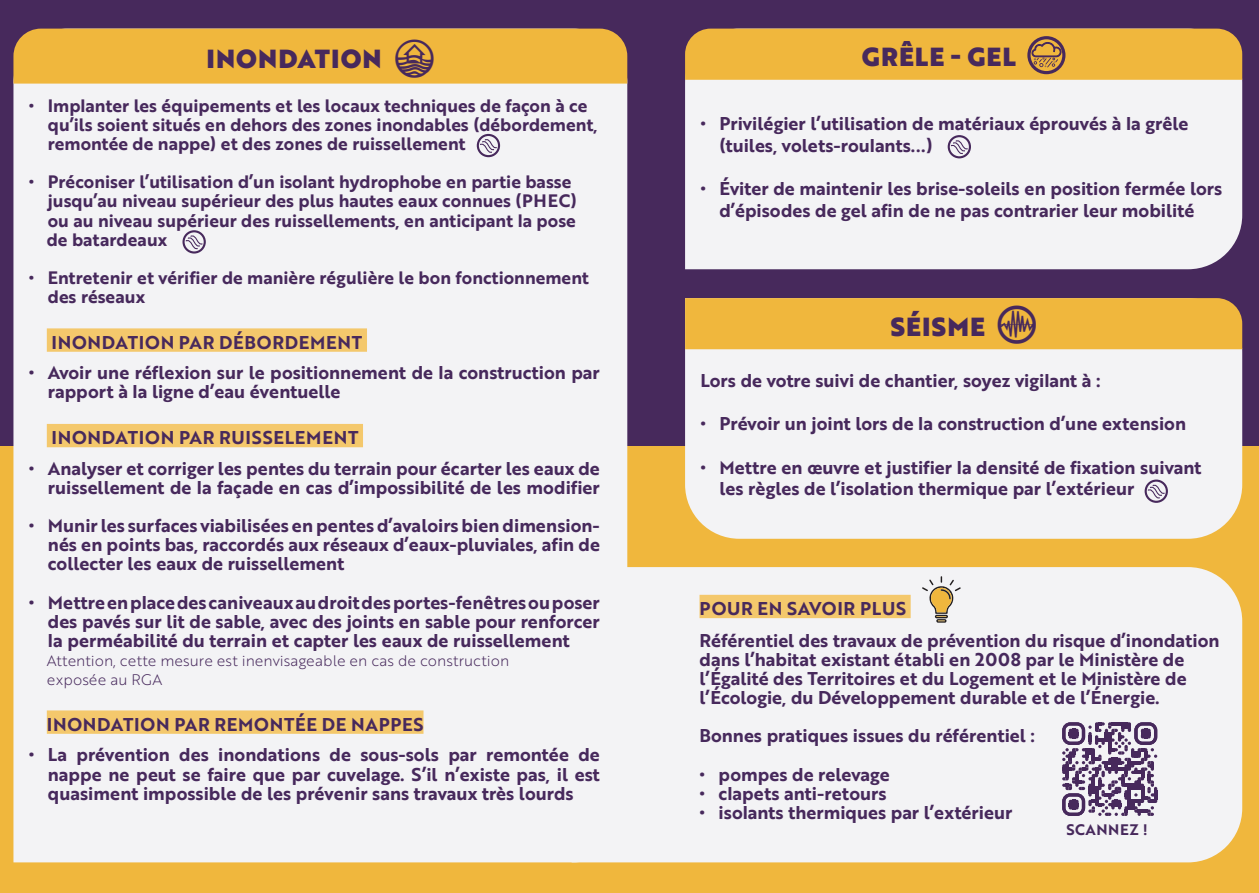
<style>
.page{position:relative;width:1259px;height:893px;background:#47295c}
.page>*{position:absolute;margin:0;border:0;box-sizing:border-box;transform-origin:0 0}
.t1{font:900 25.5px "Brother 1816";letter-spacing:.04em;color:#47295c}
.t2{font:700 18px/19px "Brother 1816";color:#47295c}
.t3{font:700 18px "Brother 1816";letter-spacing:.04em;color:#47295c}
.t4{font:700 17.55px/19px "Brother 1816";color:#47295c}
.t5{font:300 14.85px/19px "Brother 1816";color:#47295c}
.t6{font:700 14.85px "Brother 1816";letter-spacing:.04em;color:#47295c}
.s1{font-family:"Aleagram";font-weight:400;font-size:38.25px}
</style>
<div class="page">
<div style="left:0;top:447px;width:1259px;height:446px;background:#f0b73d"></div>
<div style="left:627px;top:567px;width:615px;height:295px;background:#f3f3f5"></div>
<div style="left:699px;top:595px;width:211px;height:23px;background:#f4c86c"></div>
<div style="left:13px;top:84px;width:614px;height:778px;background:#f3f3f5"></div>
<div style="left:47px;top:328px;width:320px;height:24px;background:#f4c86c"></div>
<div style="left:47px;top:424px;width:316px;height:23px;background:#f4c86c"></div>
<div style="left:47px;top:710px;width:376px;height:24px;background:#f4c86c"></div>
<div style="left:13px;top:29px;width:614px;height:55px;background:#f0b73d"></div>
<div style="left:685px;top:80px;width:557px;height:189px;background:#f3f3f5"></div>
<div style="left:685px;top:349px;width:557px;height:190px;background:#f3f3f5"></div>
<div style="left:685px;top:298px;width:557px;height:51px;background:#f0b73d"></div>
<div style="left:685px;top:29px;width:557px;height:51px;background:#f0b73d"></div>
<div style="left:1027px;top:36px;width:38px;height:38px;border:3px solid #47295c;border-radius:50%"></div>
<svg style="left:1062px;top:722px;width:95px;height:94px;background:#9a8aa6"></svg>
<svg style="left:922px;top:576px;width:38px;height:47px"></svg>
<svg style="left:479px;top:138px;width:18px;height:18px"></svg>
<div style="left:477px;top:134px;width:23px;height:23px;border:2px solid #47295c;border-radius:50%"></div>
<svg style="left:185px;top:234px;width:18px;height:18px"></svg>
<div style="left:182px;top:230px;width:24px;height:24px;border:2px solid #47295c;border-radius:50%"></div>
<svg style="left:950px;top:139px;width:18px;height:18px"></svg>
<div style="left:947px;top:135px;width:24px;height:23px;border:2px solid #47295c;border-radius:50%"></div>
<svg style="left:1147px;top:483px;width:18px;height:18px"></svg>
<div style="left:1144px;top:480px;width:24px;height:23px;border:2px solid #47295c;border-radius:50%"></div>
<p class="t1" style="left:207px;top:39px;width:229px">INONDATION <span class="s1">c</span></p>
<p class="t4" style="left:48px;top:95px;width:551px;text-indent:-19px">• Implanter les équipements et les locaux techniques de façon à ce qu’ils soient situés en dehors des zones inondables (débordement, remontée de nappe) et des zones de ruissellement</p>
<p class="t4" style="left:47px;top:172px;width:531px;text-indent:-18px">• Préconiser l’utilisation d’un isolant hydrophobe en partie basse jusqu’au niveau supérieur des plus hautes eaux connues (PHEC) ou au niveau supérieur des ruissellements, en anticipant la pose de batardeaux</p>
<p class="t4" style="left:48px;top:267px;width:543px;text-indent:-19px">• Entretenir et vérifier de manière régulière le bon fonctionnement des réseaux</p>
<p class="t3" style="left:51px;top:328px;width:312px">INONDATION PAR DÉBORDEMENT</p>
<p class="t2" style="left:48px;top:363px;width:553px;text-indent:-19px">• Avoir une réflexion sur le positionnement de la construction par rapport à la ligne d’eau éventuelle</p>
<p class="t3" style="left:51px;top:424px;width:308px">INONDATION PAR RUISSELEMENT</p>
<p class="t2" style="left:29px;top:458px;width:572px;text-align:right">• Analyser et corriger les pentes du terrain pour écarter les eaux de ruissellement de la façade en cas d’impossibilité de les modifier</p>
<p class="t2" style="left:48px;top:516px;width:553px;text-align:justify;text-indent:-19px">• Munir les surfaces viabilisées en pentes d’avaloirs bien dimension&shy;nés en points bas, raccordés aux réseaux d’eaux-pluviales, afin de collecter les eaux de ruissellement</p>
<p class="t2" style="left:48px;top:592px;width:553px;text-align:justify;text-indent:-19px">• Mettre en place des caniveaux au droit des portes-fenêtres ou poser des pavés sur lit de sable, avec des joints en sable pour renforcer la perméabilité du terrain et capter les eaux de ruissellement</p>
<p class="t5" style="left:47px;top:650px;width:464px">Attention, cette mesure est inenvisageable en cas de construction exposée au RGA</p>
<p class="t3" style="left:47px;top:710px;width:378px">INONDATION PAR REMONTÉE DE NAPPES</p>
<p class="t2" style="left:48px;top:745px;width:553px;text-align:justify;text-indent:-19px">• La prévention des inondations de sous-sols par remontée de nappe ne peut se faire que par cuvelage. S’il n’existe pas, il est quasiment impossible de les prévenir sans travaux très lourds</p>
<p class="t1" style="left:862px;top:37px;width:156px">GRÊLE - GEL</p>
<p class="t2" style="left:719px;top:112px;width:470px;line-height:21.6px;text-indent:-19px">• Privilégier l’utilisation de matériaux éprouvés à la grêle (tuiles, volets-roulants...)</p>
<p class="t2" style="left:700px;top:177px;width:523px;line-height:21.6px;text-align:center">• Éviter de maintenir les brise-soleils en position fermée lors d’épisodes de gel afin de ne pas contrarier leur mobilité</p>
<p class="t1" style="left:890px;top:307px;width:147px">SÉISME <span class="s1">k</span></p>
<p class="t2" style="left:700px;top:370px;width:402px">Lors de votre suivi de chantier, soyez vigilant à :</p>
<p class="t2" style="left:700px;top:414px;width:487px">• Prévoir un joint lors de la construction d’une extension</p>
<p class="t2" style="left:719px;top:456px;width:483px;line-height:21.6px;text-indent:-19px">• Mettre en œuvre et justifier la densité de fixation suivant les règles de l’isolation thermique par l’extérieur</p>
<p class="t2" style="left:699px;top:592px;width:521px;line-height:31.8px">POUR EN SAVOIR PLUS<br>Référentiel des travaux de prévention du risque d’inondation</p>
<p class="t2" style="left:699px;top:649px;width:488px">dans l’habitat existant établi en 2008 par le Ministère de l’Égalité des Territoires et du Logement et le Ministère de l’Écologie, du Développement durable et de l’Énergie.</p>
<p class="t2" style="left:699px;top:726px;width:337px">Bonnes pratiques issues du référentiel :</p>
<p class="t2" style="left:699px;top:764px;width:192px">• pompes de relevage</p>
<p class="t2" style="left:699px;top:783px;width:189px">• clapets anti-retours</p>
<p class="t2" style="left:699px;top:802px;width:314px">• isolants thermiques par l’extérieur</p>
<p class="t6" style="left:1066px;top:818px;width:83px">SCANNEZ !</p>
</div>
